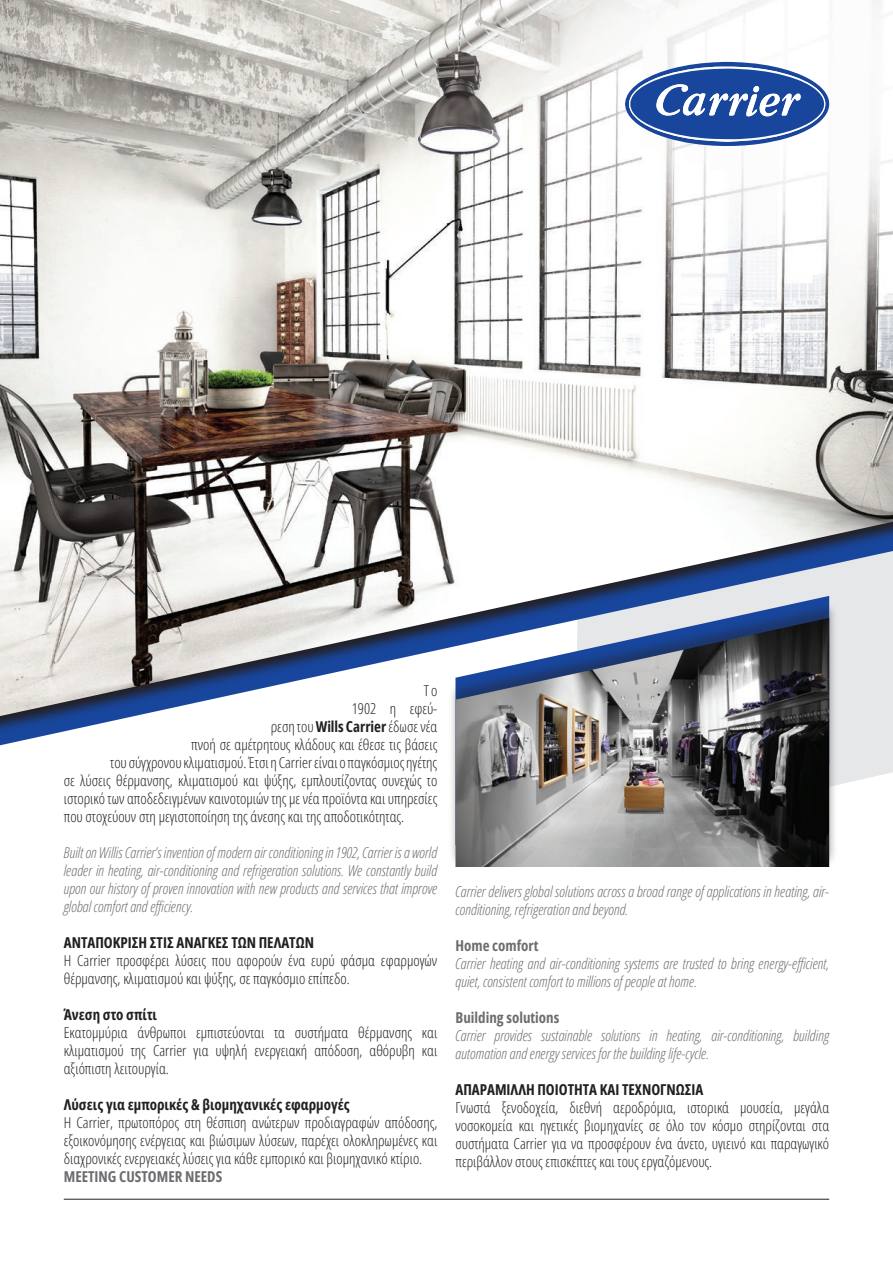
<style>
.page{position:relative;width:893px;height:1263px;background:#fff}
.page>*{position:absolute;margin:0;border:0;box-sizing:border-box;transform-origin:0 0}
.t1{font:300 15px/18px "Open Sans Condensed";color:#231f20;text-align:justify}
.t2{font:italic 300 15px/18px "Open Sans Condensed";color:#6c6d70}
.t3{font:700 15px "Open Sans Condensed";color:#231f20}
.t4{font:700 15px "Open Sans Condensed";color:#6c6d70}
.s1{font-weight:700}
</style>
<div class="page">
<svg style="left:838px;top:745px;width:55px;height:40px;fill:#e6e7e9"></svg>
<img style="left:0;top:0;width:893px;height:716px">
<svg style="left:455px;top:596px;width:374px;height:6px"></svg>
<div style="left:448px;top:602px;width:390px;height:265px;background:#231f20;opacity:.4"></div>
<img style="left:455px;top:618px;width:374px;height:249px">
<hr style="left:64px;top:1199px;width:765px;height:1px;background:#231f20">
<svg style="left:625px;top:62px;width:205px;height:84px"></svg>
<p class="t1" style="left:424px;top:681px;width:15px">Tο</p>
<p class="t1" style="left:352px;top:699px;width:87px">1902 η εφεύ-</p>
<p class="t1" style="left:271px;top:717px;width:168px">ρεση του <span class="s1">Wills Carrier</span> έδωσε νέα</p>
<p class="t1" style="left:191px;top:735px;width:248px">πνοή σε αμέτρητους κλάδους και έθεσε τις βάσεις</p>
<p class="t1" style="left:110px;top:753px;width:328px">του σύγχρονου κλιματισμού. Έτσι η Carrier είναι ο παγκόσμιος ηγέτης</p>
<p class="t1" style="left:64px;top:771px;width:375px">σε λύσεις θέρμανσης, κλιματισμού και ψύξης, εμπλουτίζοντας συνεχώς το</p>
<p class="t1" style="left:64px;top:789px;width:375px">ιστορικό των αποδεδειγμένων καινοτομιών της με νέα προϊόντα και υπηρεσίες</p>
<p class="t1" style="left:64px;top:807px;width:342px">που στοχεύουν στη μεγιστοποίηση της άνεσης και της αποδοτικότητας.</p>
<p class="t2" style="left:64px;top:843px;width:375px;text-align:justify">Built on Willis Carrier’s invention of modern air conditioning in 1902, Carrier is a world leader in heating, air-conditioning and refrigeration solutions. We constantly build upon our history of proven innovation with new products and services that improve global comfort and efficiency.</p>
<p class="t3" style="left:64px;top:932px;width:252px">ΑΝΤΑΠΟΚΡΙΣΗ ΣΤΙΣ ΑΝΑΓΚΕΣ ΤΩΝ ΠΕΛΑΤΩΝ</p>
<p class="t1" style="left:64px;top:951px;width:375px">Η Carrier προσφέρει λύσεις που αφορούν ένα ευρύ φάσμα εφαρμογών θέρμανσης, κλιματισμού και ψύξης, σε παγκόσμιο επίπεδο.</p>
<p class="t3" style="left:64px;top:1004px;width:95px">Άνεση στο σπίτι</p>
<p class="t1" style="left:64px;top:1023px;width:375px">Εκατομμύρια άνθρωποι εμπιστεύονται τα συστήματα θέρμανσης και κλιματισμού της Carrier για υψηλή ενεργειακή απόδοση, αθόρυβη και αξιόπιστη λειτουργία.</p>
<p class="t3" style="left:64px;top:1094px;width:288px">Λύσεις για εμπορικές &amp; βιομηχανικές εφαρμογές</p>
<p class="t1" style="left:64px;top:1113px;width:375px">Η Carrier, πρωτοπόρος στη θέσπιση ανώτερων προδιαγραφών απόδοσης, εξοικονόμησης ενέργειας και βιώσιμων λύσεων, παρέχει ολοκληρωμένες και διαχρονικές ενεργειακές λύσεις για κάθε εμπορικό και βιομηχανικό κτίριο.</p>
<p class="t4" style="left:64px;top:1166px;width:160px">MEETING CUSTOMER NEEDS</p>
<p class="t2" style="left:455px;top:882px;width:375px">Carrier delivers global solutions across a broad range of applications in heating, air&shy;conditioning, refrigeration and beyond.</p>
<p class="t4" style="left:455px;top:935px;width:85px">Home comfort</p>
<p class="t2" style="left:455px;top:954px;width:375px">Carrier heating and air-conditioning systems are trusted to bring energy-efficient, quiet, consistent comfort to millions of people at home.</p>
<p class="t4" style="left:455px;top:1007px;width:105px">Building solutions</p>
<p class="t2" style="left:455px;top:1026px;width:375px">Carrier provides sustainable solutions in heating, air-conditioning, building automation and energy services for the building life-cycle.</p>
<p class="t3" style="left:455px;top:1079px;width:249px">ΑΠΑΡΑΜΙΛΛΗ ΠΟΙΟΤΗΤΑ ΚΑΙ ΤΕΧΝΟΓΝΩΣΙΑ</p>
<p class="t1" style="left:455px;top:1098px;width:375px">Γνωστά ξενοδοχεία, διεθνή αεροδρόμια, ιστορικά μουσεία, μεγάλα νοσοκομεία και ηγετικές βιομηχανίες σε όλο τον κόσμο στηρίζονται στα συστήματα Carrier για να προσφέρουν ένα άνετο, υγιεινό και παραγωγικό περιβάλλον στους επισκέπτες και τους εργαζόμενους.</p>
</div>
